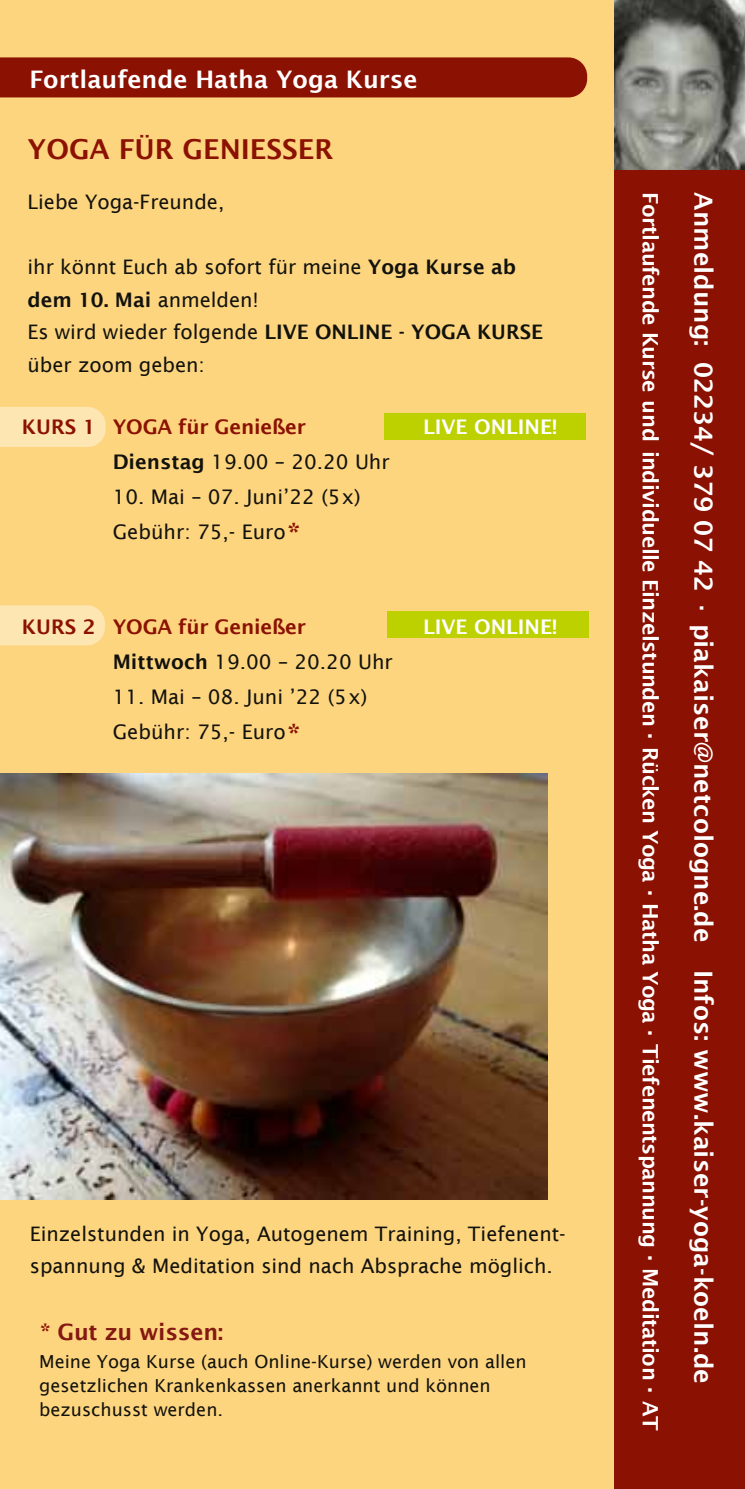
<style>
.page{position:relative;width:745px;height:1489px;background:#fff}
.page>*{position:absolute;margin:0;border:0;box-sizing:border-box;transform-origin:0 0}
.t1{font:600 27.5px "Lucida Sans";color:#8b1102}
.t2{font:600 25px "Lucida Sans";color:#fff}
.t3{font:600 24.25px "Lucida Sans";color:#fff}
.t4{font:600 22.5px "Lucida Sans";letter-spacing:-.01em;color:#841813}
.t5{font:600 21.25px "Lucida Sans";letter-spacing:-.025em;color:#fff}
.t6{font:20px/32.5px "Lucida Sans";color:#12120d}
.t7{font:600 20px "Lucida Sans";letter-spacing:-.01em;color:#8b1102}
.t8{font:600 20px "Lucida Sans";color:#fff}
.t9{font:18px/24px "Lucida Sans";color:#12120d}
.s1{font-weight:600}
.s2{font-weight:600;font-size:27.5px;color:#8b1102}
.s3{color:#8b1102}
.s4{font-size:25px}
</style>
<div class="page">
<div style="left:599px;top:0;width:145px;height:1488px;background:#8b1102"></div>
<img style="left:613px;top:0;width:131px;height:170px">
<div style="left:0;top:0;width:613px;height:1488px;background:#fed57f"></div>
<div style="left:0;top:57px;width:586px;height:40px;background:#8b1102"></div>
<div style="left:0;top:605px;width:105px;height:40px;background:#fee6b2"></div>
<div style="left:0;top:407px;width:106px;height:40px;background:#fee6b2"></div>
<div style="left:384px;top:413px;width:202px;height:27px;background:#bdd000"></div>
<div style="left:386px;top:611px;width:202px;height:26px;background:#bdd000"></div>
<img style="left:0;top:773px;width:547px;height:426px">
<p class="t3" style="left:29px;top:65px;width:389px">Fortlaufende Hatha Yoga Kurse</p>
<h1 class="t1" style="left:28px;top:134px;width:307px">YOGA FÜR GENIESSER</h1>
<p class="t6" style="left:28px;top:186px;width:198px">Liebe Yoga-Freunde,</p>
<p class="t6" style="left:28px;top:251px;width:517px">ihr könnt Euch ab sofort für meine <span class="s1">Yoga Kurse ab dem 10. Mai</span> anmelden!<br>Es wird wieder folgende <span class="s1">LIVE ONLINE - YOGA KURSE </span>über zoom geben:</p>
<p class="t7" style="left:22px;top:416px;width:285px">KURS 1 YOGA für Genießer</p>
<p class="t8" style="left:423px;top:416px;width:135px">LIVE ONLINE!</p>
<p class="t6" style="left:113px;top:446px;width:278px"><span class="s1">Dienstag</span> 19.00 – 20.20 Uhr</p>
<p class="t6" style="left:113px;top:480px;width:249px;line-height:35px">10. Mai – 07. Juni’22 (5x)<br>Gebühr: 75,- Euro<span class="s2">*</span></p>
<p class="t7" style="left:22px;top:615px;width:285px">KURS 2 YOGA für Genießer</p>
<p class="t8" style="left:423px;top:615px;width:135px">LIVE ONLINE!</p>
<p class="t6" style="left:113px;top:645px;width:281px"><span class="s1">Mittwoch</span> 19.00 – 20.20 Uhr</p>
<p class="t6" style="left:113px;top:679px;width:256px;line-height:35px">11. Mai – 08. Juni ’22 (5x)<br>Gebühr: 75,- Euro<span class="s2">*</span></p>
<p class="t6" style="left:30px;top:1217px;width:537px">Einzelstunden in Yoga, Autogenem Training, Tiefenent&shy;spannung &amp; Meditation sind nach Absprache möglich.</p>
<p class="t4" style="left:40px;top:1318px;width:185px"><span class="s3">*</span> Gut zu wissen:</p>
<p class="t9" style="left:39px;top:1349px;width:488px">Meine Yoga Kurse (auch Online-Kurse) werden von allen gesetzlichen Krankenkassen anerkannt und können bezuschusst werden.</p>
<p class="t5" style="left:662px;top:192px;width:1239px;rotate:90deg">Fortlaufende Kurse und individuelle Einzelstunden<span class="s4">·</span>Rücken Yoga<span class="s4">·</span>Hatha Yoga<span class="s4">·</span>Tiefenentspannung<span class="s4">·</span>Meditation<span class="s4">·</span>AT</p>
<p class="t2" style="left:717px;top:192px;width:1192px;rotate:90deg">Anmeldung: 02234/ 379 07 42 · piakaiser@netcologne.de Infos: www.kaiser-yoga-koeln.de</p>
</div>
